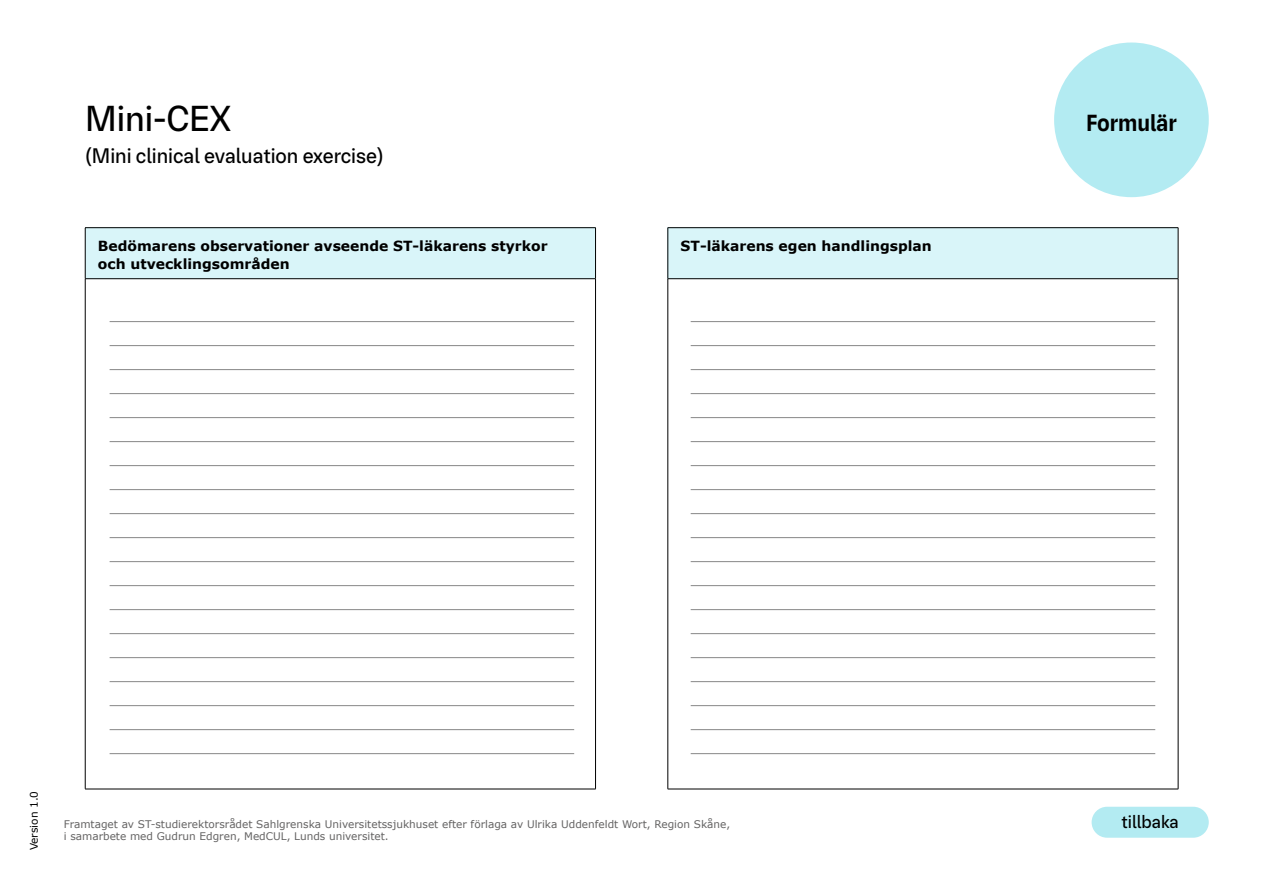
<style>
.page{position:relative;width:1263px;height:893px;background:#fff}
.page>*{position:absolute;margin:0;border:0;box-sizing:border-box;transform-origin:0 0}
.t1{font:36px "VGR Sans";color:#000}
.t2{font:700 23.25px "VGR Sans";color:#000}
.t3{font:21px "VGR Sans";color:#000}
.t4{font:18px "VGR Sans";color:#000}
.t5{font:700 13.95px/17.7px "Verdana";color:#000}
.t6{font:10.5px "Verdana";color:#646363}
.t7{font:10.5px "Verdana";color:#000}
</style>
<div class="page">
<hr style="left:691px;top:321px;width:464px;height:1px;background:#878787">
<hr style="left:691px;top:345px;width:464px;height:1px;background:#878787">
<hr style="left:691px;top:369px;width:464px;height:1px;background:#878787">
<hr style="left:691px;top:393px;width:464px;height:1px;background:#878787">
<hr style="left:691px;top:417px;width:464px;height:1px;background:#878787">
<hr style="left:691px;top:441px;width:464px;height:1px;background:#878787">
<hr style="left:691px;top:465px;width:464px;height:1px;background:#878787">
<hr style="left:691px;top:489px;width:464px;height:1px;background:#878787">
<hr style="left:691px;top:513px;width:464px;height:1px;background:#878787">
<hr style="left:691px;top:537px;width:464px;height:1px;background:#878787">
<hr style="left:691px;top:561px;width:464px;height:1px;background:#878787">
<hr style="left:691px;top:585px;width:464px;height:1px;background:#878787">
<hr style="left:691px;top:609px;width:464px;height:1px;background:#878787">
<hr style="left:691px;top:633px;width:464px;height:1px;background:#878787">
<hr style="left:691px;top:657px;width:464px;height:1px;background:#878787">
<hr style="left:691px;top:681px;width:464px;height:1px;background:#878787">
<hr style="left:691px;top:705px;width:464px;height:1px;background:#878787">
<hr style="left:691px;top:729px;width:464px;height:1px;background:#878787">
<hr style="left:691px;top:753px;width:464px;height:1px;background:#878787">
<hr style="left:110px;top:321px;width:464px;height:1px;background:#878787">
<hr style="left:110px;top:345px;width:464px;height:1px;background:#878787">
<hr style="left:110px;top:369px;width:464px;height:1px;background:#878787">
<hr style="left:110px;top:393px;width:464px;height:1px;background:#878787">
<hr style="left:110px;top:417px;width:464px;height:1px;background:#878787">
<hr style="left:110px;top:441px;width:464px;height:1px;background:#878787">
<hr style="left:110px;top:465px;width:464px;height:1px;background:#878787">
<hr style="left:110px;top:489px;width:464px;height:1px;background:#878787">
<hr style="left:110px;top:513px;width:464px;height:1px;background:#878787">
<hr style="left:110px;top:537px;width:464px;height:1px;background:#878787">
<hr style="left:110px;top:561px;width:464px;height:1px;background:#878787">
<hr style="left:110px;top:585px;width:464px;height:1px;background:#878787">
<hr style="left:110px;top:609px;width:464px;height:1px;background:#878787">
<hr style="left:110px;top:633px;width:464px;height:1px;background:#878787">
<hr style="left:110px;top:657px;width:464px;height:1px;background:#878787">
<hr style="left:110px;top:681px;width:464px;height:1px;background:#878787">
<hr style="left:110px;top:705px;width:464px;height:1px;background:#878787">
<hr style="left:110px;top:729px;width:464px;height:1px;background:#878787">
<hr style="left:110px;top:753px;width:464px;height:1px;background:#878787">
<div style="left:85px;top:228px;width:510px;height:51px;background:#d9f5f9"></div>
<hr style="left:85px;top:279px;width:1px;height:510px;background:#000">
<hr style="left:595px;top:279px;width:1px;height:510px;background:#000">
<hr style="left:85px;top:789px;width:511px;height:1px;background:#000">
<hr style="left:85px;top:227px;width:511px;height:1px;background:#000">
<hr style="left:85px;top:228px;width:1px;height:51px;background:#000">
<hr style="left:595px;top:228px;width:1px;height:51px;background:#000">
<hr style="left:85px;top:278px;width:511px;height:1px;background:#000">
<div style="left:668px;top:228px;width:510px;height:51px;background:#d9f5f9"></div>
<hr style="left:667px;top:279px;width:1px;height:510px;background:#000">
<hr style="left:1178px;top:279px;width:1px;height:510px;background:#000">
<hr style="left:668px;top:789px;width:510px;height:1px;background:#000">
<hr style="left:668px;top:227px;width:510px;height:1px;background:#000">
<hr style="left:667px;top:228px;width:1px;height:51px;background:#000">
<hr style="left:1178px;top:228px;width:1px;height:51px;background:#000">
<hr style="left:668px;top:278px;width:510px;height:1px;background:#000">
<div style="left:1054px;top:43px;width:155px;height:154px;background:#b3ebf2;border-radius:50%"></div>
<div style="left:1091px;top:807px;width:118px;height:31px;background:#b3ebf2;border-radius:15px"></div>
<h1 class="t1" style="left:85px;top:97px;width:147px">Mini-CEX</h1>
<h2 class="t2" style="left:1086px;top:109px;width:92px">Formulär</h2>
<h3 class="t3" style="left:85px;top:144px;width:300px">(Mini clinical evaluation exercise)</h3>
<h3 class="t5" style="left:98px;top:237px;width:451px">Bedömarens observationer avseende ST-läkarens styrkor och utvecklingsområden</h3>
<h3 class="t5" style="left:681px;top:237px;width:253px">ST-läkarens egen handlingsplan</h3>
<p class="t7" style="left:27px;top:850px;width:61px;rotate:-90deg">Version 1.0</p>
<p class="t6" style="left:64px;top:816px;width:668px">Framtaget av ST-studierektorsrådet Sahlgrenska Universitetssjukhuset efter förlaga av Ulrika Uddenfeldt Wort, Region Skåne,</p>
<h3 class="t4" style="left:1121px;top:811px;width:59px">tillbaka</h3>
<p class="t6" style="left:64px;top:829px;width:326px">i samarbete med Gudrun Edgren, MedCUL, Lunds universitet.</p>
</div>
